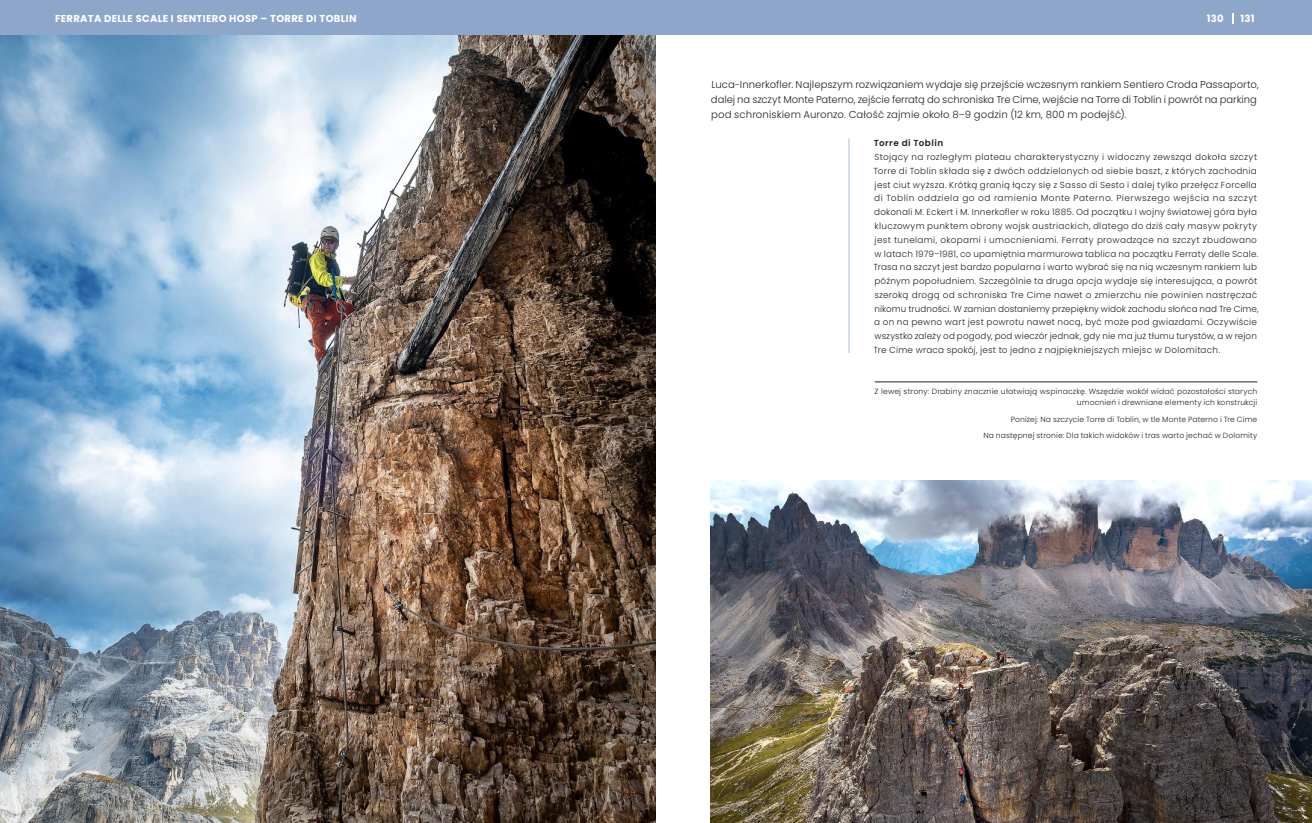
<style>
.page{position:relative;width:1312px;height:823px;background:#fff}
.page>*{position:absolute;margin:0;border:0;box-sizing:border-box;transform-origin:0 0}
.t1{font:300 10px/15px "Poppins";letter-spacing:.01em;color:#241f1f}
.t2{font:700 10px "Poppins";letter-spacing:.03em;color:#fff}
.t3{font:300 8.75px/13.8px "Poppins";letter-spacing:.03em;color:#241f1f}
.t4{font:600 8.75px "Poppins";color:#241f1f}
.t5{font:300 7.5px/11.2px "Poppins";color:#241f1f;text-align:right}
</style>
<div class="page">
<img style="left:0;top:34px;width:655px;height:788px">
<div style="left:0;top:0;width:1311px;height:34px;background:#8ea6ca"></div>
<hr style="left:874px;top:381px;width:382px;height:1px;background:#241f1f">
<img style="left:710px;top:480px;width:601px;height:342px">
<hr style="left:848px;top:138px;width:1px;height:215px;background:#8ea6ca">
<p class="t2" style="left:55px;top:13px;width:303px">FERRATA DELLE SCALE I SENTIERO HOSP – TORRE DI TOBLIN</p>
<p class="t2" style="left:1206px;top:13px;width:18px">130</p>
<p class="t2" style="left:1240px;top:13px;width:16px">131</p>
<p class="t1" style="left:710px;top:77px;width:549px">Luca-Innerkofler. Najlepszym rozwiązaniem wydaje się przejście wczesnym rankiem Sentiero Croda Passaporto, dalej na szczyt Monte Paterno, zejście ferratą do schroniska Tre Cime, wejście na Torre di Toblin i powrót na parking pod schroniskiem Auronzo. Całość zajmie około 8–9 godzin (12 km, 800 m podejść).</p>
<p class="t4" style="left:873px;top:138px;width:71px">Torre di Toblin</p>
<p class="t3" style="left:873px;top:150px;width:386px">Stojący na rozległym plateau charakterystyczny i widoczny zewsząd dokoła szczyt Torre di Toblin składa się z dwóch oddzielonych od siebie baszt, z których zachodnia jest ciut wyższa. Krótką granią łączy się z Sasso di Sesto i dalej tylko przełęcz Forcella di Toblin oddziela go od ramienia Monte Paterno. Pierwszego wejścia na szczyt dokonali M. Eckert i M. Innerkofler w roku 1885. Od początku I wojny światowej góra była kluczowym punktem obrony wojsk austriackich, dlatego do dziś cały masyw pokryty jest tunelami, okopami i umocnieniami. Ferraty prowadzące na szczyt zbudowano w latach 1979–1981, co upamiętnia marmurowa tablica na początku Ferraty delle Scale.<br>Trasa na szczyt jest bardzo popularna i warto wybrać się na nią wczesnym rankiem lub późnym popołudniem. Szczególnie ta druga opcja wydaje się interesująca, a powrót szeroką drogą od schroniska Tre Cime nawet o zmierzchu nie powinien nastręczać nikomu trudności. W zamian dostaniemy przepiękny widok zachodu słońca nad Tre Cime, a on na pewno wart jest powrotu nawet nocą, być może pod gwiazdami. Oczywiście wszystko zależy od pogody, pod wieczór jednak, gdy nie ma już tłumu turystów, a w rejon Tre Cime wraca spokój, jest to jedno z najpiękniejszych miejsc w Dolomitach.</p>
<p class="t5" style="left:874px;top:385px;width:384px">Z lewej strony: Drabiny znacznie ułatwiają wspinaczkę. Wszędzie wokół widać pozostałości starych umocnień i drewniane elementy ich konstrukcji</p>
<p class="t5" style="left:1010px;top:413px;width:248px">Poniżej: Na szczycie Torre di Toblin, w tle Monte Paterno i Tre Cime</p>
<p class="t5" style="left:983px;top:429px;width:275px">Na następnej stronie: Dla takich widoków i tras warto jechać w Dolomity</p>
</div>
